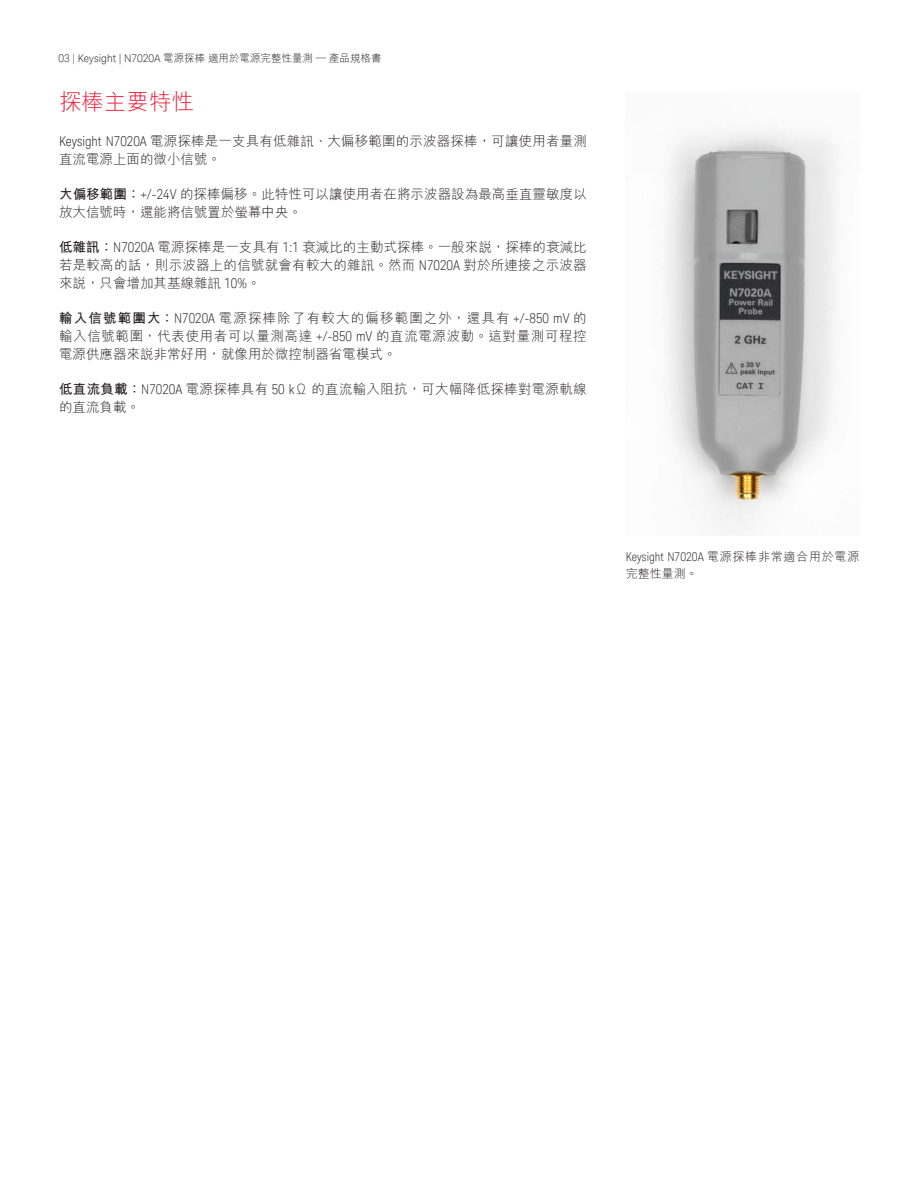
<style>
.page{position:relative;width:918px;height:1188px;background:#fff}
.page>*{position:absolute;margin:0;border:0;box-sizing:border-box;transform-origin:0 0}
.Head_1{font:300 22.5px "M Hei HK";color:#ed1a36}
.Body{font:300 13.5px/18px "M Hei HK";letter-spacing:.01em;color:#231f20}
.Captions{font:300 12px/16.5px "M Hei HK";color:#231f20}
.t1{font:300 10.5px "M Hei HK";color:#231f20}
.s1{font-family:"Keysight Sans"}
.s2{font-family:"Keysight Sans";font-stretch:condensed}
.s3{font-weight:700}
</style>
<div class="page">
<img style="left:667px;top:130px;width:169px;height:398px">
<p class="t1" style="left:59px;top:50px;width:325px"><span class="s1">03 | Keysight | N7020A</span> 電源探棒適用於電源完整性量測 — 產品規格書</p>
<p class="Head_1" style="left:59px;top:86px;width:136px">探棒主要特性</p>
<p class="Body" style="left:59px;top:131px;width:529px"><span class="s2">Keysight N7020A</span> 電源探棒是一支具有低雜訊、大偏移範圍的示波器探棒，可讓使用者量測直流電源上面的微小信號。</p>
<p class="Body" style="left:59px;top:184px;width:529px"><span class="s3">大偏移範圍：</span><span class="s2">+/-24V</span> 的探棒偏移。此特性可以讓使用者在將示波器設為最高垂直靈敏度以放大信號時，還能將信號置於螢幕中央。</p>
<p class="Body" style="left:59px;top:237px;width:529px;text-align:justify"><span class="s3">低雜訊：</span><span class="s2">N7020A</span> 電源探棒是一支具有 <span class="s2">1:1</span> 衰減比的主動式探棒。一般來說，探棒的衰減比若是較高的話，則示波器上的信號就會有較大的雜訊。然而 <span class="s2">N7020A</span> 對於所連接之示波器來說，只會增加其基線雜訊 <span class="s2">10%</span>。</p>
<p class="Body" style="left:59px;top:308px;width:529px;text-align:justify"><span class="s3">輸入信號範圍大：</span><span class="s2">N7020A</span> 電源探棒除了有較大的偏移範圍之外，還具有 <span class="s2">+/-850 mV</span> 的輸入信號範圍，代表使用者可以量測高達 <span class="s2">+/-850 mV</span> 的直流電源波動。這對量測可程控電源供應器來說非常好用，就像用於微控制器省電模式。</p>
<p class="Body" style="left:59px;top:380px;width:529px"><span class="s3">低直流負載：</span><span class="s2">N7020A</span> 電源探棒具有 <span class="s2">50 k</span>Ω 的直流輸入阻抗，可大幅降低探棒對電源軌線的直流負載。</p>
<p class="Captions" style="left:626px;top:548px;width:235px"><span class="s2">Keysight N7020A</span> 電源探棒非常適合用於電源完整性量測。</p>
</div>
